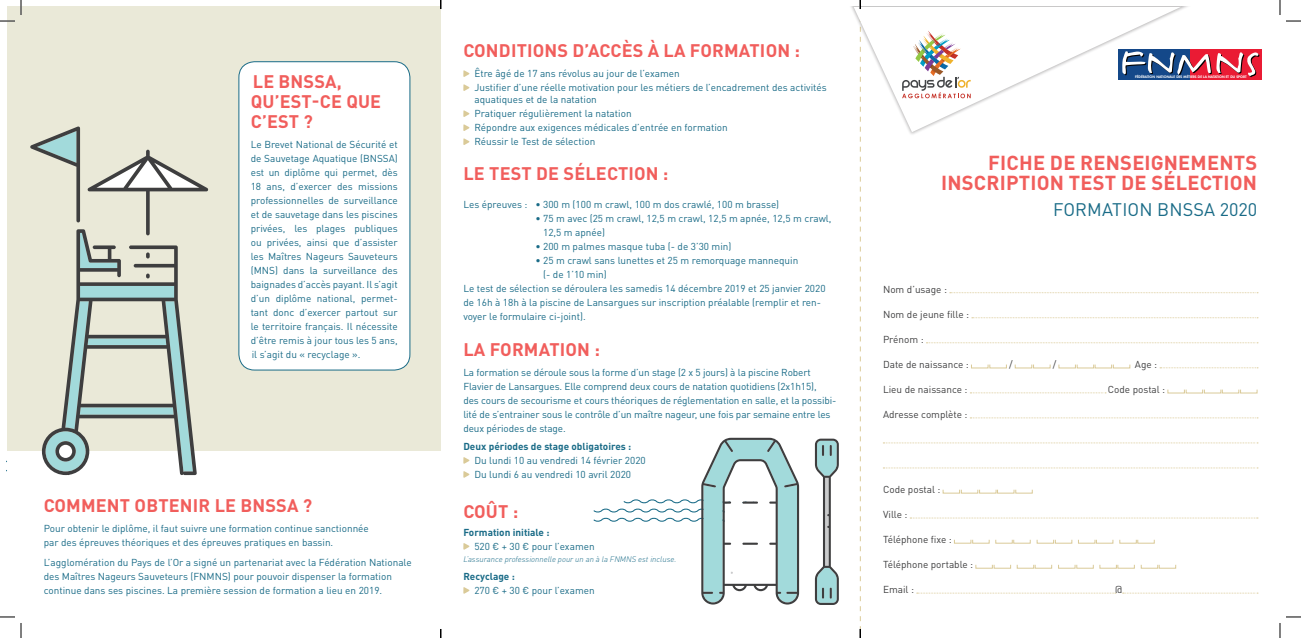
<style>
.page{position:relative;width:1301px;height:638px;background:#fff}
.page>*{position:absolute;margin:0;border:0;box-sizing:border-box;transform-origin:0 0}
.t1{font:700 20px/20px "DINOT";letter-spacing:.01em;color:#f15e5c;text-align:right}
.t2{font:700 18px/20px "DINOT";letter-spacing:.01em;color:#f15e5c}
.t3{font:18px "DINOT";letter-spacing:.01em;color:#196b87}
.t4{font:10px/14px "DINOT";color:#196b87}
.t5{font:10px "DINOT";color:#3e3e3f}
.t6{font:700 10px "DINOT";color:#196b87}
.t7{font:italic 300 8px "DINOT";color:#196b87}
.t8{font:600 3.5px "Limerick";letter-spacing:.02em;color:#fff}
</style>
<div class="page">
<div style="left:7px;top:7px;width:434px;height:443px;background:#eae9d8"></div>
<div style="left:239px;top:62px;width:171px;height:308px;background:#fff;border-radius:16px"></div>
<div style="left:238px;top:61px;width:172px;height:309px;border:1px solid #196b87;border-radius:16px"></div>
<svg style="left:42px;top:278px;width:155px;height:197px"></svg>
<svg style="left:30px;top:126px;width:178px;height:152px"></svg>
<svg style="left:463px;top:70px;width:7px;height:7px"></svg>
<svg style="left:463px;top:84px;width:7px;height:7px"></svg>
<svg style="left:463px;top:110px;width:7px;height:7px"></svg>
<svg style="left:463px;top:124px;width:7px;height:7px"></svg>
<svg style="left:463px;top:138px;width:7px;height:7px"></svg>
<svg style="left:463px;top:543px;width:7px;height:7px"></svg>
<svg style="left:463px;top:587px;width:7px;height:7px"></svg>
<svg style="left:463px;top:457px;width:7px;height:7px"></svg>
<svg style="left:463px;top:471px;width:7px;height:7px"></svg>
<svg style="left:949px;top:292px;width:309px;height:1px"></svg>
<svg style="left:972px;top:317px;width:286px;height:1px"></svg>
<svg style="left:926px;top:342px;width:332px;height:1px"></svg>
<div style="left:971px;top:364px;width:17px;height:4px;border:1px solid #daca98"></div>
<div style="left:989px;top:364px;width:17px;height:4px;border:1px solid #daca98"></div>
<div style="left:1015px;top:364px;width:17px;height:4px;border:1px solid #daca98"></div>
<div style="left:1033px;top:364px;width:17px;height:4px;border:1px solid #daca98"></div>
<div style="left:1058px;top:364px;width:17px;height:4px;border:1px solid #daca98"></div>
<div style="left:1077px;top:364px;width:16px;height:4px;border:1px solid #daca98"></div>
<div style="left:1095px;top:364px;width:16px;height:4px;border:1px solid #daca98"></div>
<div style="left:1113px;top:364px;width:17px;height:4px;border:1px solid #daca98"></div>
<svg style="left:1160px;top:367px;width:98px;height:1px"></svg>
<svg style="left:970px;top:392px;width:136px;height:1px"></svg>
<div style="left:1186px;top:389px;width:16px;height:4px;border:1px solid #daca98"></div>
<div style="left:1167px;top:389px;width:17px;height:4px;border:1px solid #daca98"></div>
<div style="left:1204px;top:389px;width:17px;height:4px;border:1px solid #daca98"></div>
<div style="left:1222px;top:389px;width:17px;height:4px;border:1px solid #daca98"></div>
<div style="left:1240px;top:389px;width:17px;height:4px;border:1px solid #daca98"></div>
<svg style="left:970px;top:417px;width:288px;height:1px"></svg>
<svg style="left:883px;top:442px;width:375px;height:1px"></svg>
<svg style="left:883px;top:467px;width:375px;height:1px"></svg>
<svg style="left:910px;top:517px;width:348px;height:1px"></svg>
<svg style="left:916px;top:592px;width:200px;height:1px"></svg>
<svg style="left:1122px;top:592px;width:136px;height:1px"></svg>
<div style="left:1190px;top:49px;width:71px;height:31px;background:#ea1b34"></div>
<svg style="left:1192px;top:52px;width:67px;height:25px"></svg>
<div style="left:849px;top:7px;width:343px;height:129px;background:#231f20;opacity:.3"></div>
<svg style="left:853px;top:7px;width:328px;height:125px"></svg>
<svg style="left:902px;top:31px;width:68px;height:67px"></svg>
<svg style="left:593px;top:437px;width:206px;height:167px"></svg>
<svg style="left:815px;top:438px;width:24px;height:166px"></svg>
<svg style="left:1286px;top:20px;width:15px;height:2px"></svg>
<svg style="left:1286px;top:616px;width:15px;height:1px"></svg>
<svg style="left:0;top:0;width:22px;height:22px"></svg>
<svg style="left:0;top:616px;width:22px;height:21px"></svg>
<svg style="left:1279px;top:0;width:1px;height:15px"></svg>
<svg style="left:1279px;top:623px;width:1px;height:14px"></svg>
<svg style="left:859px;top:0;width:2px;height:637px"></svg>
<h2 class="t2" style="left:251px;top:70px;width:132px">LE BNSSA,<br>QU’EST-CE QUE<br>C’EST ?</h2>
<p class="t4" style="left:251px;top:137px;width:149px;text-align:justify">Le Brevet National de Sécurité et de Sauvetage Aquatique (BNSSA) est un diplôme qui permet, dès 18 ans, d’exercer des missions professionnelles de surveillance et de sauvetage dans les piscines privées, les plages publiques ou privées, ainsi que d’assister les Maîtres Nageurs Sauveteurs (MNS) dans la surveillance des baignades d’accès payant. Il s’agit d’un diplôme national, permet&shy;tant donc d’exercer partout sur le territoire français. Il nécessite d’être remis à jour tous les 5 ans, il s’agit du « recyclage ».</p>
<h2 class="t2" style="left:44px;top:494px;width:270px">COMMENT OBTENIR LE BNSSA ?</h2>
<p class="t4" style="left:44px;top:520px;width:327px">Pour obtenir le diplôme, il faut suivre une formation continue sanctionnée par des épreuves théoriques et des épreuves pratiques en bassin.</p>
<p class="t4" style="left:44px;top:554px;width:369px">L’agglomération du Pays de l’Or a signé un partenariat avec la Fédération Nationale des Maîtres Nageurs Sauveteurs (FNMNS) pour pouvoir dispenser la formation continue dans ses piscines. La première session de formation a lieu en 2019.</p>
<h2 class="t2" style="left:463px;top:40px;width:338px">CONDITIONS D’ACCÈS À LA FORMATION :</h2>
<p class="t4" style="left:474px;top:66px;width:354px">Être âgé de 17 ans révolus au jour de l’examen<br>Justifier d’une réelle motivation pour les métiers de l’encadrement des activités</p>
<p class="t4" style="left:474px;top:92px;width:255px">aquatiques et de la natation<br>Pratiquer régulièrement la natation<br>Répondre aux exigences médicales d’entrée en formation Réussir le Test de sélection</p>
<h2 class="t2" style="left:463px;top:163px;width:207px">LE TEST DE SÉLECTION :</h2>
<p class="t4" style="left:463px;top:197px;width:317px">Les épreuves : • 300 m (100 m crawl, 100 m dos crawlé, 100 m brasse)</p>
<p class="t4" style="left:543px;top:211px;width:290px;text-indent:-8px">• 75 m avec (25 m crawl, 12,5 m crawl, 12,5 m apnée, 12,5 m crawl,<br>12,5 m apnée)</p>
<p class="t4" style="left:535px;top:239px;width:198px">• 200 m palmes masque tuba (- de 3’30 min)</p>
<p class="t4" style="left:535px;top:253px;width:264px">• 25 m crawl sans lunettes et 25 m remorquage mannequin</p>
<p class="t4" style="left:543px;top:267px;width:65px">(- de 1’10 min)</p>
<p class="t4" style="left:463px;top:281px;width:364px">Le test de sélection se déroulera les samedis 14 décembre 2019 et 25 janvier 2020</p>
<p class="t4" style="left:463px;top:295px;width:359px">de 16h à 18h à la piscine de Lansargues sur inscription préalable (remplir et ren-</p>
<p class="t4" style="left:463px;top:309px;width:124px">voyer le formulaire ci-joint).</p>
<h2 class="t2" style="left:463px;top:338px;width:138px">LA FORMATION :</h2>
<p class="t4" style="left:463px;top:364px;width:375px">La formation se déroule sous la forme d’un stage (2 x 5 jours) à la piscine Robert Flavier de Lansargues. Elle comprend deux cours de natation quotidiens (2x1h15),<br>des cours de secourisme et cours théoriques de réglementation en salle, et la possibi&shy;lité de s’entrainer sous le contrôle d’un maître nageur, une fois par semaine entre les deux périodes de stage.</p>
<p class="t6" style="left:463px;top:439px;width:169px">Deux périodes de stage obligatoires :</p>
<p class="t4" style="left:474px;top:452px;width:173px">Du lundi 10 au vendredi 14 février 2020<br>Du lundi 6 au vendredi 10 avril 2020</p>
<h2 class="t2" style="left:463px;top:500px;width:56px">COÛT :</h2>
<p class="t6" style="left:463px;top:525px;width:88px">Formation initiale :</p>
<p class="t4" style="left:474px;top:538px;width:122px">520 € + 30 € pour l’examen</p>
<p class="t7" style="left:463px;top:553px;width:215px">L’assurance professionnelle pour un an à la FNMNS est incluse.</p>
<p class="t6" style="left:463px;top:569px;width:53px">Recyclage :</p>
<p class="t4" style="left:474px;top:582px;width:122px">270 € + 30 € pour l’examen</p>
<p class="t8" style="left:1135px;top:75px;width:113px">FÉDÉRATION NATIONALE DES MÉTIERS DE LA NATATION ET DU SPORT</p>
<h1 class="t1" style="left:941px;top:151px;width:318px">FICHE DE RENSEIGNEMENTS<br>INSCRIPTION TEST DE SÉLECTION</h1>
<h2 class="t3" style="left:1053px;top:197px;width:206px">FORMATION BNSSA 2020</h2>
<p class="t5" style="left:883px;top:282px;width:66px">Nom d’usage :</p>
<p class="t5" style="left:883px;top:307px;width:88px">Nom de jeune fille :</p>
<p class="t5" style="left:883px;top:332px;width:42px">Prénom :</p>
<p class="t5" style="left:883px;top:357px;width:87px">Date de naissance :</p>
<p class="t5" style="left:1009px;top:357px;width:5px">/</p>
<p class="t5" style="left:1052px;top:357px;width:5px">/</p>
<p class="t5" style="left:1135px;top:357px;width:24px">Age :</p>
<p class="t5" style="left:883px;top:382px;width:86px">Lieu de naissance :</p>
<p class="t5" style="left:1107px;top:382px;width:59px">Code postal :</p>
<p class="t5" style="left:883px;top:407px;width:86px">Adresse complète :</p>
<p class="t5" style="left:883px;top:482px;width:59px">Code postal :</p>
<p class="t5" style="left:883px;top:507px;width:26px">Ville :</p>
<p class="t5" style="left:883px;top:532px;width:70px">Téléphone fixe :</p>
<p class="t5" style="left:883px;top:557px;width:92px">Téléphone portable :</p>
<p class="t5" style="left:883px;top:582px;width:33px">Email :</p>
<p class="t5" style="left:1115px;top:582px;width:9px">@</p>
</div>
